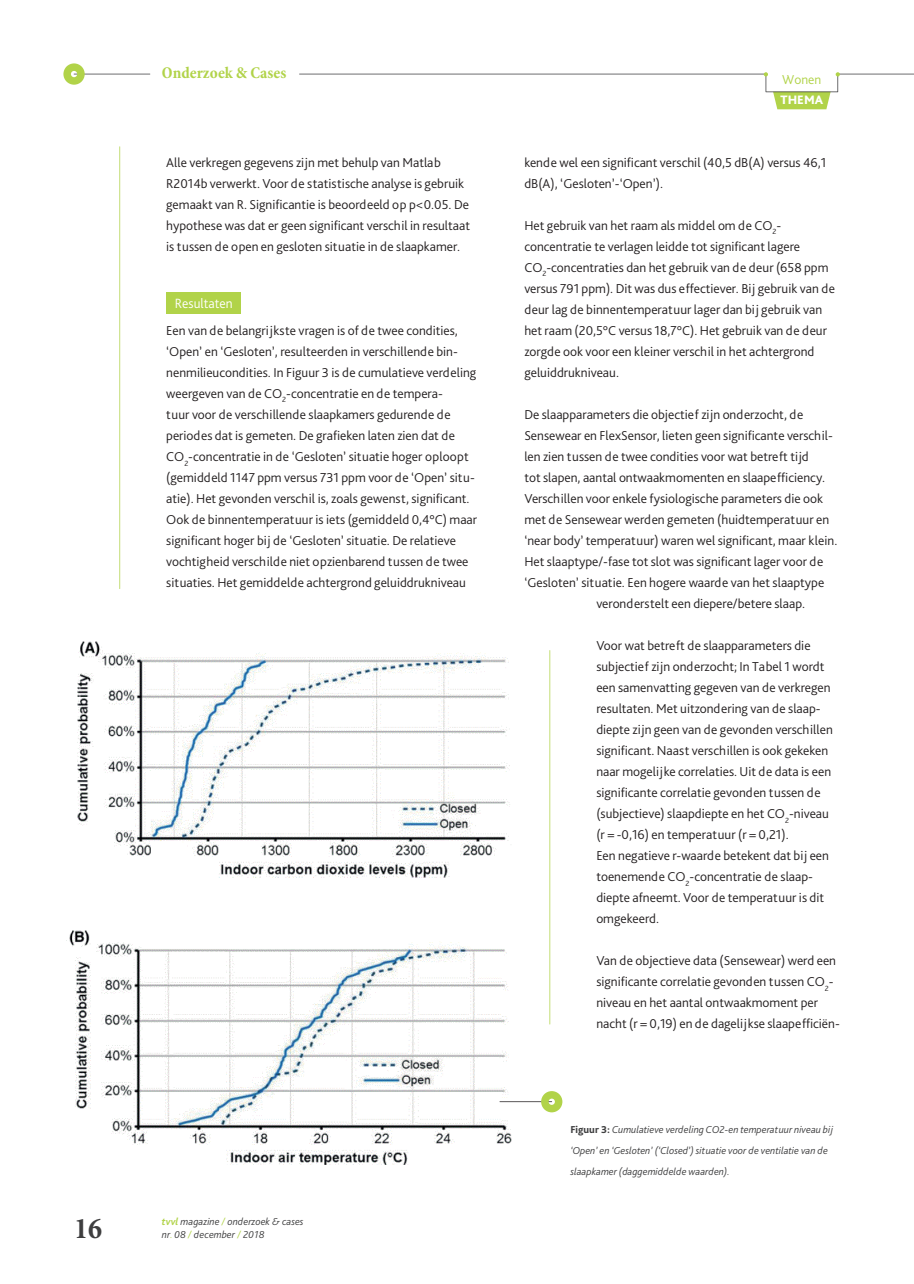
<style>
.page{position:relative;width:914px;height:1284px;background:#fff}
.page>*{position:absolute;margin:0;border:0;box-sizing:border-box;transform-origin:0 0}
.t1{font:700 condensed 30px "Minion Pro";color:#3e3e3f}
.t2{font:700 condensed 16.5px "Minion Pro";color:#b1d349}
.t3{font:300 13.95px "Bliss Pro";letter-spacing:.005em;color:#fff}
.t4{font:300 13.5px/21px "Bliss Pro";color:#231f20}
.t5{font:300 13.5px "Bliss Pro";color:#b1d349}
.t6{font:800 12.75px "Bliss 2";color:#fff}
.t7{font:italic 300 10.5px/21px "Bliss Pro";color:#3e3e3f}
.s1{font-weight:700;color:#b1d349}
.s2{color:#b1d349}
.s3{font-weight:800;font-style:normal}
</style>
<div class="page">
<div style="left:166px;top:293px;width:75px;height:21px;background:#b1d349"></div>
<hr style="left:549px;top:650px;width:1px;height:374px;background:#b1d349">
<hr style="left:119px;top:146px;width:1px;height:443px;background:#b1d349">
<img style="left:77px;top:641px;width:433px;height:236px">
<img style="left:66px;top:930px;width:447px;height:234px">
<hr style="left:499px;top:1101px;width:53px;height:1px;background:#231f20">
<svg style="left:541px;top:1091px;width:21px;height:21px"></svg>
<hr style="left:74px;top:74px;width:76px;height:1px;background:#3e3e3f">
<svg style="left:63px;top:63px;width:22px;height:22px"></svg>
<hr style="left:299px;top:74px;width:466px;height:1px;background:#3e3e3f">
<svg style="left:763px;top:72px;width:150px;height:37px"></svg>
<p class="t2" style="left:162px;top:61px;width:126px">Onderzoek &amp; Cases</p>
<p class="t4" style="left:166px;top:151px;width:305px">Alle verkregen gegevens zijn met behulp van Matlab R2014b verwerkt. Voor de statistische analyse is gebruik gemaakt van R. Significantie is beoordeeld op p&lt;0.05. De hypothese was dat er geen significant verschil in resultaat is tussen de open en gesloten situatie in de slaapkamer.</p>
<p class="t3" style="left:175px;top:295px;width:59px">Resultaten</p>
<p class="t4" style="left:166px;top:319px;width:312px">Een van de belangrijkste vragen is of de twee condities, ‘Open’ en ‘Gesloten’, resulteerden in verschillende bin&shy;nenmilieucondities. In Figuur 3 is de cumulatieve verdeling weergeven van de CO<sub>2</sub>-concentratie en de tempera-<br>tuur voor de verschillende slaapkamers gedurende de periodes dat is gemeten. De grafieken laten zien dat de CO<sub>2</sub>-concentratie in de ‘Gesloten’ situatie hoger oploopt (gemiddeld 1147 ppm versus 731 ppm voor de ‘Open’ situ&shy;atie). Het gevonden verschil is, zoals gewenst, significant.<br>Ook de binnentemperatuur is iets (gemiddeld 0,4°C) maar significant hoger bij de ‘Gesloten’ situatie. De relatieve vochtigheid verschilde niet opzienbarend tussen de twee situaties. Het gemiddelde achtergrond geluiddrukniveau</p>
<p class="t7" style="left:162px;top:1210px;width:143px"><span class="s1">tvvl</span> magazine <span class="s2">/</span> onderzoek &amp; cases</p>
<h1 class="t1" style="left:74px;top:1208px;width:29px">16</h1>
<p class="t7" style="left:162px;top:1224px;width:104px">nr<span class="s2">.</span> 08 <span class="s2">/</span> december <span class="s2">/</span> 2018</p>
<p class="t5" style="left:782px;top:71px;width:41px">Wonen</p>
<p class="t6" style="left:780px;top:92px;width:44px">THEMA</p>
<p class="t4" style="left:524px;top:152px;width:303px">kende wel een significant verschil (40,5 dB(A) versus 46,1 dB(A), ‘Gesloten’-‘Open’).</p>
<p class="t4" style="left:524px;top:215px;width:312px">Het gebruik van het raam als middel om de CO<sub>2</sub>- concentratie te verlagen leidde tot significant lagere CO<sub>2</sub>-concentraties dan het gebruik van de deur (658 ppm versus 791 ppm). Dit was dus effectiever. Bij gebruik van de deur lag de binnentemperatuur lager dan bij gebruik van het raam (20,5°C versus 18,7°C). Het gebruik van de deur zorgde ook voor een kleiner verschil in het achtergrond geluiddrukniveau.</p>
<p class="t4" style="left:524px;top:404px;width:314px">De slaapparameters die objectief zijn onderzocht, de Sensewear en FlexSensor, lieten geen significante verschil&shy;len zien tussen de twee condities voor wat betreft tijd<br>tot slapen, aantal ontwaakmomenten en slaapefficiency.<br>Verschillen voor enkele fysiologische parameters die ook met de Sensewear werden gemeten (huidtemperatuur en ‘near body’ temperatuur) waren wel significant, maar klein.<br>Het slaaptype/-fase tot slot was significant lager voor de ‘Gesloten’ situatie. Een hogere waarde van het slaaptype</p>
<p class="t4" style="left:596px;top:592px;width:210px">veronderstelt een diepere/betere slaap.</p>
<p class="t4" style="left:596px;top:634px;width:238px">Voor wat betreft de slaapparameters die subjectief zijn onderzocht; In Tabel 1 wordt een samenvatting gegeven van de verkregen resultaten. Met uitzondering van de slaap&shy;diepte zijn geen van de gevonden verschillen significant. Naast verschillen is ook gekeken naar mogelijke correlaties. Uit de data is een significante correlatie gevonden tussen de (subjectieve) slaapdiepte en het CO<sub>2</sub>-niveau (r = -0,16) en temperatuur (r = 0,21).<br>Een negatieve r-waarde betekent dat bij een toenemende CO<sub>2</sub>-concentratie de slaap&shy;diepte afneemt. Voor de temperatuur is dit omgekeerd.</p>
<p class="t4" style="left:596px;top:949px;width:245px">Van de objectieve data (Sensewear) werd een significante correlatie gevonden tussen CO<sub>2</sub>- niveau en het aantal ontwaakmoment per nacht (r = 0,19) en de dagelijkse slaapefficiën-</p>
<p class="t7" style="left:570px;top:1119px;width:266px"><span class="s3">Figuur 3:</span> Cumulatieve verdeling CO2-en temperatuur niveau bij ‘Open’ en ‘Gesloten’ (‘Closed’) situatie voor de ventilatie van de slaapkamer (daggemiddelde waarden).</p>
</div>
